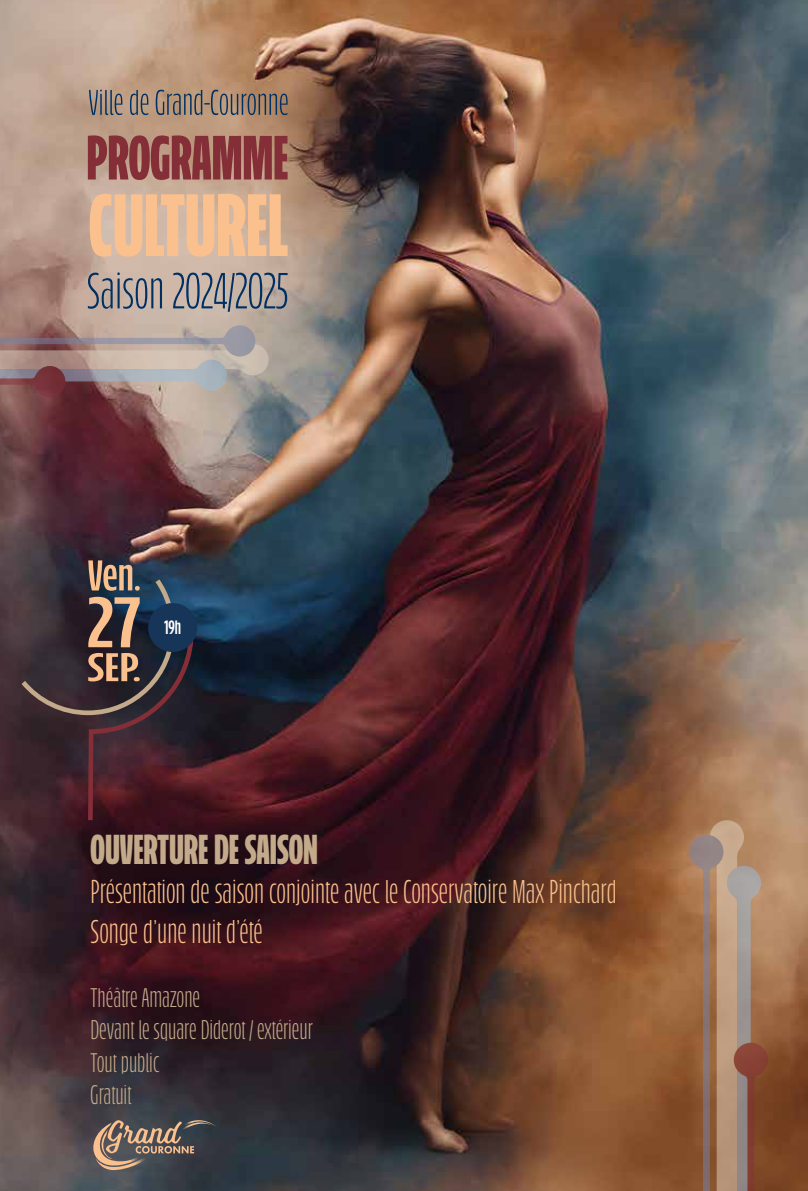
<style>
.page{position:relative;width:808px;height:1191px;background:#fff}
.page>*{position:absolute;margin:0;border:0;box-sizing:border-box;transform-origin:0 0}
.t1{font:800 41.7px "Bufalino";color:#c3aa8b}
.t2{font:32.85px/39.3px "Bufalino";color:#fac08d}
.t3{font:26.85px/32.2px "Bufalino";color:#c3aa8b}
.t4{font:700 19.2px "Bufalino";color:#fff}
</style>
<div class="page">
<img style="left:0;top:0;width:808px;height:1191px">
<svg style="left:689px;top:820px;width:79px;height:371px;background:#a27c63"></svg>
<svg style="left:89px;top:90px;width:199px;height:25px;background:#8d7d72"></svg>
<svg style="left:88px;top:135px;width:200px;height:45px;background:#934c4d"></svg>
<svg style="left:90px;top:194px;width:198px;height:63px;background:#ebbc94"></svg>
<svg style="left:88px;top:272px;width:200px;height:40px;background:#9b9596"></svg>
<svg style="left:0;top:325px;width:269px;height:72px;background:#a89490"></svg>
<svg style="left:91px;top:1118px;width:126px;height:54px;background:#675e5a"></svg>
<svg style="left:17px;top:560px;width:179px;height:265px;background:#423139"></svg>
<p class="t4" style="left:165px;top:619px;width:18px">19h</p>
<p class="t1" style="left:91px;top:831px;width:229px">OUVERTURE DE SAISON</p>
<p class="t2" style="left:91px;top:875px;width:527px">Présentation de saison conjointe avec le Conservatoire Max Pinchard<br>Songe d’une nuit d’été</p>
<p class="t3" style="left:91px;top:984px;width:224px">Théâtre Amazone<br>Devant le square Diderot / extérieur<br>Tout public<br>Gratuit</p>
</div>
